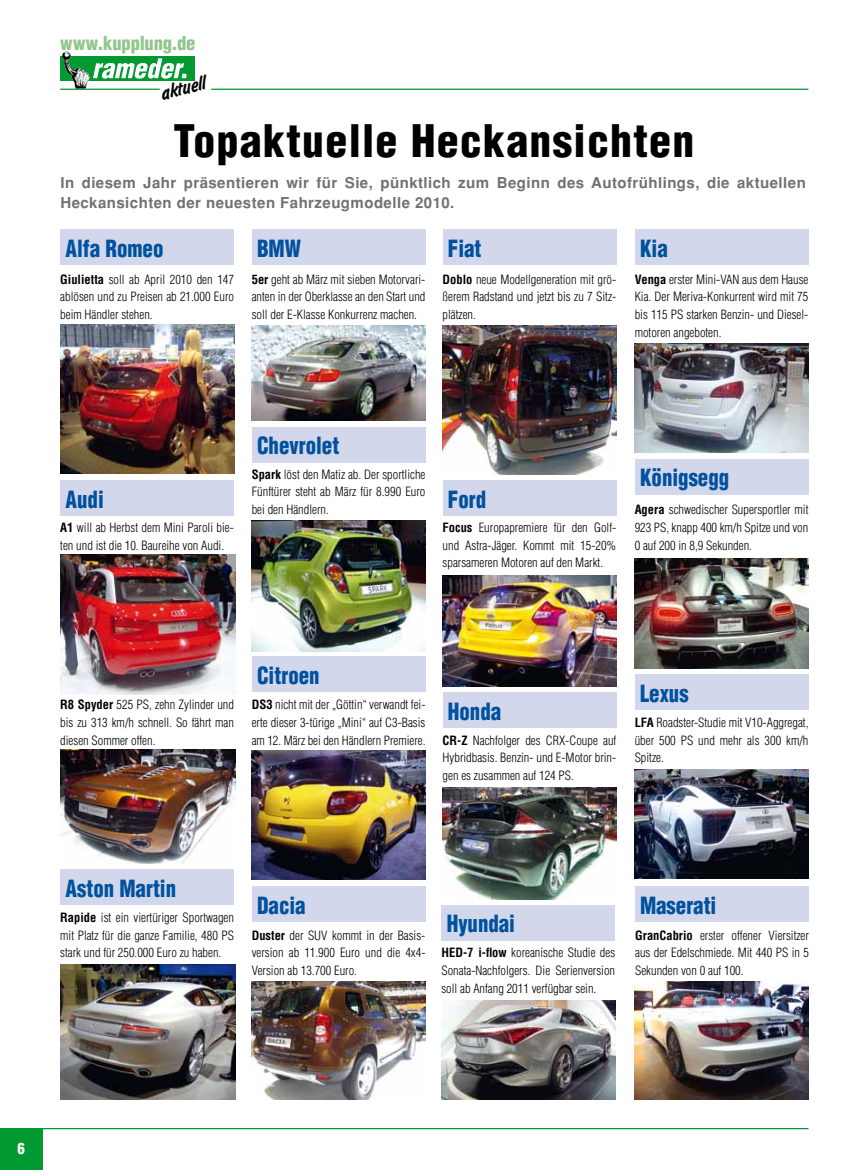
<style>
.page{position:relative;width:851px;height:1170px;background:#fff}
.page>*{position:absolute;margin:0;border:0;box-sizing:border-box;transform-origin:0 0}
.t1{font:900 condensed 43.75px "Helvetica";letter-spacing:.03em;color:#000}
.t2{font:900 condensed 23.12px "Helvetica";color:#00519e;scale:.9 1}
.t3{font:19.38px "Slager";color:#000}
.t4{font:900 condensed 18.62px "Helvetica";letter-spacing:-.01em;color:#92c68c}
.t5{font:700 15px/20px "Helvetica";letter-spacing:.03em;color:#707172}
.t6{font:900 condensed 15px "Helvetica";color:#fff}
.t7{font:300 condensed 12.5px/17.8px "Helvetica";color:#000;text-align:justify}
.s1{font-weight:700}
</style>
<div class="page">
<img style="left:252px;top:325px;width:173px;height:96px">
<div style="left:442px;top:692px;width:174px;height:35px;background:#d3d7eb"></div>
<div style="left:441px;top:904px;width:174px;height:36px;background:#d3d7eb"></div>
<img style="left:634px;top:981px;width:174px;height:117px">
<div style="left:634px;top:886px;width:174px;height:35px;background:#d3d7eb"></div>
<div style="left:60px;top:229px;width:174px;height:36px;background:#d3d7eb"></div>
<img style="left:60px;top:325px;width:174px;height:148px">
<div style="left:60px;top:480px;width:174px;height:36px;background:#d3d7eb"></div>
<div style="left:252px;top:886px;width:173px;height:35px;background:#d3d7eb"></div>
<img style="left:60px;top:555px;width:175px;height:139px">
<div style="left:442px;top:229px;width:174px;height:36px;background:#d3d7eb"></div>
<img style="left:442px;top:325px;width:174px;height:149px">
<div style="left:60px;top:869px;width:174px;height:36px;background:#d3d7eb"></div>
<div style="left:634px;top:674px;width:174px;height:36px;background:#d3d7eb"></div>
<div style="left:252px;top:229px;width:173px;height:36px;background:#d3d7eb"></div>
<img style="left:252px;top:750px;width:173px;height:129px">
<img style="left:252px;top:981px;width:173px;height:117px">
<img style="left:442px;top:575px;width:174px;height:111px">
<div style="left:442px;top:480px;width:174px;height:36px;background:#d3d7eb"></div>
<img style="left:442px;top:787px;width:174px;height:112px">
<img style="left:441px;top:1000px;width:174px;height:98px">
<img style="left:634px;top:769px;width:174px;height:109px">
<img style="left:252px;top:520px;width:173px;height:131px">
<img style="left:60px;top:749px;width:175px;height:114px">
<img style="left:60px;top:964px;width:175px;height:134px">
<div style="left:252px;top:656px;width:173px;height:36px;background:#d3d7eb"></div>
<div style="left:252px;top:427px;width:173px;height:35px;background:#d3d7eb"></div>
<div style="left:634px;top:229px;width:174px;height:36px;background:#d3d7eb"></div>
<img style="left:634px;top:344px;width:174px;height:108px">
<div style="left:634px;top:459px;width:174px;height:35px;background:#d3d7eb"></div>
<img style="left:634px;top:558px;width:174px;height:110px">
<hr style="left:0;top:1127px;width:808px;height:2px;background:#009932">
<div style="left:0;top:1127px;width:43px;height:42px;background:#009932"></div>
<hr style="left:211px;top:89px;width:597px;height:1px;background:#009932">
<div style="left:60px;top:56px;width:135px;height:25px;background:#009932"></div>
<svg style="left:93px;top:58px;width:93px;height:21px"></svg>
<img style="left:62px;top:51px;width:28px;height:38px">
<hr style="left:60px;top:89px;width:100px;height:1px;background:#009932">
<h3 class="t4" style="left:60px;top:31px;width:137px">www.kupplung.de</h3>
<h3 class="t3" style="left:157px;top:83px;width:47px;rotate:-15deg">aktuell</h3>
<h1 class="t1" style="left:173px;top:113px;width:522px">Topaktuelle Heckansichten</h1>
<p class="t5" style="left:60px;top:172px;width:746px">In diesem Jahr präsentieren wir für Sie, pünktlich zum Beginn des Autofrühlings, die aktuellen<br>Heckansichten der neuesten Fahrzeugmodelle 2010.</p>
<h2 class="t2" style="left:66px;top:234px;width:110px">Alfa Romeo</h2>
<p class="t7" style="left:60px;top:270px;width:175px"><span class="s1">Giulietta</span> soll ab April 2010 den 147 ablösen und zu Preisen ab 21.000 Euro beim Händler stehen.</p>
<h2 class="t2" style="left:257px;top:234px;width:50px">BMW</h2>
<p class="t7" style="left:252px;top:270px;width:175px"><span class="s1">5er</span> geht ab März mit sieben Motorvari&shy;anten in der Oberklasse an den Start und soll der E-Klasse Konkurrenz machen.</p>
<h2 class="t2" style="left:448px;top:234px;width:39px">Fiat</h2>
<p class="t7" style="left:442px;top:270px;width:175px"><span class="s1">Doblo</span> neue Modellgeneration mit grö&shy;ßerem Radstand und jetzt bis zu 7 Sitz&shy;plätzen.</p>
<h2 class="t2" style="left:640px;top:234px;width:32px">Kia</h2>
<p class="t7" style="left:634px;top:270px;width:175px"><span class="s1">Venga</span> erster Mini-VAN aus dem Hause Kia. Der Meriva-Konkurrent wird mit 75 bis 115 PS starken Benzin- und Diesel&shy;motoren angeboten.</p>
<h2 class="t2" style="left:66px;top:484px;width:44px">Audi</h2>
<p class="t7" style="left:60px;top:518px;width:175px"><span class="s1">A1</span> will ab Herbst dem Mini Paroli bie&shy;ten und ist die 10. Baureihe von Audi.</p>
<h2 class="t2" style="left:257px;top:431px;width:93px">Chevrolet</h2>
<p class="t7" style="left:252px;top:465px;width:175px"><span class="s1">Spark</span> löst den Matiz ab. Der sportliche Fünftürer steht ab März für 8.990 Euro bei den Händlern.</p>
<h2 class="t2" style="left:448px;top:484px;width:44px">Ford</h2>
<p class="t7" style="left:442px;top:518px;width:175px"><span class="s1">Focus</span> Europapremiere für den Golf&shy;und Astra-Jäger. Kommt mit 15-20% sparsameren Motoren auf den Markt.</p>
<h2 class="t2" style="left:640px;top:463px;width:100px">Königsegg</h2>
<p class="t7" style="left:634px;top:500px;width:175px"><span class="s1">Agera</span> schwedischer Supersportler mit 923 PS, knapp 400 km/h Spitze und von 0 auf 200 in 8,9 Sekunden.</p>
<p class="t7" style="left:60px;top:695px;width:175px"><span class="s1">R8 Spyder</span> 525 PS, zehn Zylinder und bis zu 313 km/h schnell. So fährt man diesen Sommer offen.</p>
<h2 class="t2" style="left:257px;top:661px;width:71px">Citroen</h2>
<p class="t7" style="left:252px;top:695px;width:175px"><span class="s1">DS3</span> nicht mit der „Göttin“ verwandt fei&shy;erte dieser 3-türige „Mini“ auf C3-Basis am 12. März bei den Händlern Premiere.</p>
<h2 class="t2" style="left:448px;top:696px;width:61px">Honda</h2>
<p class="t7" style="left:442px;top:731px;width:175px"><span class="s1">CR-Z</span> Nachfolger des CRX-Coupe auf Hybridbasis. Benzin- und E-Motor brin&shy;gen es zusammen auf 124 PS.</p>
<h2 class="t2" style="left:640px;top:679px;width:55px">Lexus</h2>
<p class="t7" style="left:634px;top:713px;width:175px"><span class="s1">LFA</span> Roadster-Studie mit V10-Aggregat, über 500 PS und mehr als 300 km/h Spitze.</p>
<h2 class="t2" style="left:66px;top:873px;width:124px">Aston Martin</h2>
<p class="t7" style="left:60px;top:908px;width:175px"><span class="s1">Rapide</span> ist ein viertüriger Sportwagen mit Platz für die ganze Familie, 480 PS stark und für 250.000 Euro zu haben.</p>
<h2 class="t2" style="left:257px;top:890px;width:56px">Dacia</h2>
<p class="t7" style="left:252px;top:925px;width:175px"><span class="s1">Duster</span> der SUV kommt in der Basis&shy;version ab 11.900 Euro und die 4x4- Version ab 13.700 Euro.</p>
<h2 class="t2" style="left:446px;top:909px;width:77px">Hyundai</h2>
<p class="t7" style="left:441px;top:943px;width:175px"><span class="s1">HED-7 i-flow</span> koreanische Studie des Sonata-Nachfolgers. Die Serienversion soll ab Anfang 2011 verfügbar sein.</p>
<h2 class="t2" style="left:640px;top:890px;width:86px">Maserati</h2>
<p class="t7" style="left:635px;top:925px;width:175px"><span class="s1">GranCabrio</span> erster offener Viersitzer aus der Edelschmiede. Mit 440 PS in 5<br>Sekunden von 0 auf 100.</p>
<p class="t6" style="left:18px;top:1138px;width:9px">6</p>
</div>
